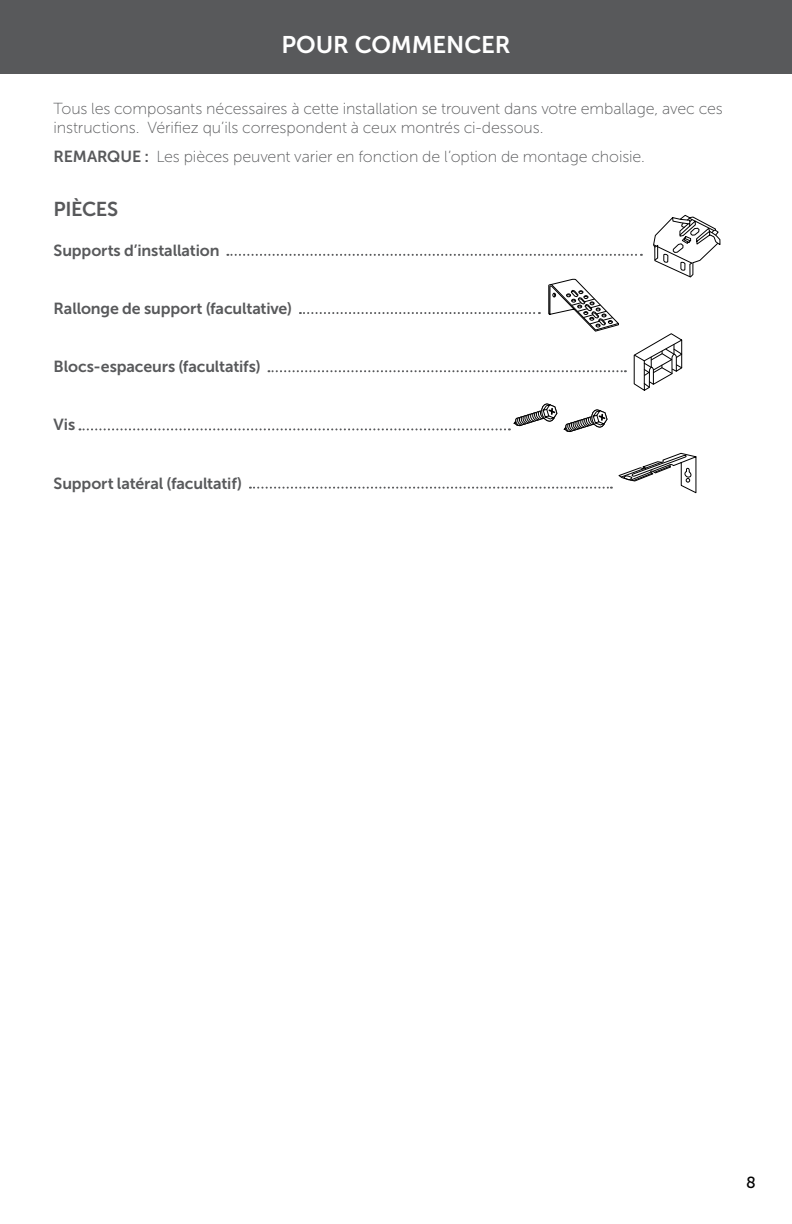
<style>
.page{position:relative;width:792px;height:1224px;background:#fff}
.page>*{position:absolute;margin:0;border:0;box-sizing:border-box;transform-origin:0 0}
.t1{font:24px "Museo Sans 700";letter-spacing:-.005em;color:#fff}
.t2{font:20px "Museo Sans 700";letter-spacing:-.02em;color:#58595b}
.t3{font:16px/19.2px "Museo Sans 100";letter-spacing:-.005em;color:#58595b}
.t4{font:16px "Museo Sans 700";letter-spacing:-.005em;color:#58595b}
.t5{font:16px "Museo Sans 500";color:#000}
.s1{font-family:"Museo Sans 700"}
</style>
<div class="page">
<svg style="left:227px;top:254px;width:415px;height:2px"></svg>
<svg style="left:300px;top:312px;width:240px;height:2px"></svg>
<svg style="left:268px;top:370px;width:358px;height:2px"></svg>
<svg style="left:250px;top:487px;width:362px;height:2px"></svg>
<svg style="left:653px;top:215px;width:67px;height:63px"></svg>
<svg style="left:548px;top:278px;width:71px;height:54px"></svg>
<svg style="left:634px;top:333px;width:49px;height:58px"></svg>
<svg style="left:79px;top:403px;width:529px;height:29px"></svg>
<div style="left:0;top:0;width:792px;height:73px;background:#58595b"></div>
<svg style="left:618px;top:453px;width:79px;height:41px"></svg>
<h1 class="t1" style="left:281px;top:31px;width:231px">POUR COMMENCER</h1>
<p class="t3" style="left:54px;top:99px;width:671px">Tous les composants nécessaires à cette installation se trouvent dans votre emballage, avec ces instructions. Vérifiez qu’ils correspondent à ceux montrés ci-dessous.</p>
<p class="t3" style="left:54px;top:147px;width:593px"><span class="s1">REMARQUE :</span> Les pièces peuvent varier en fonction de l’option de montage choisie.</p>
<p class="t2" style="left:54px;top:198px;width:66px">PIÈCES</p>
<p class="t4" style="left:54px;top:241px;width:167px">Supports d’installation</p>
<p class="t4" style="left:54px;top:300px;width:240px">Rallonge de support (facultative)</p>
<p class="t4" style="left:54px;top:358px;width:209px">Blocs-espaceurs (facultatifs)</p>
<p class="t4" style="left:54px;top:416px;width:23px">Vis</p>
<p class="t4" style="left:54px;top:474px;width:190px">Support latéral (facultatif)</p>
<p class="t5" style="left:746px;top:1174px;width:11px">8</p>
</div>
